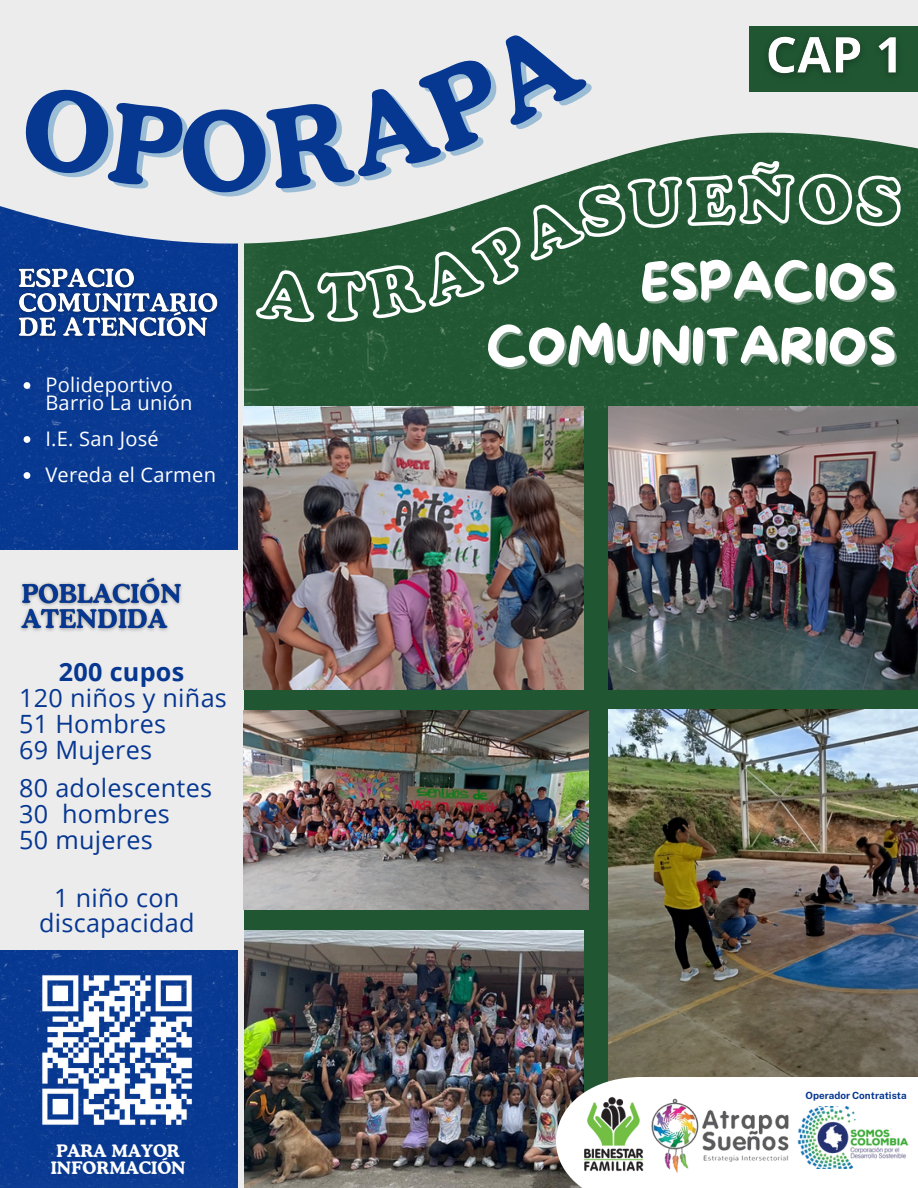
<style>
.page{position:relative;width:918px;height:1188px;background:#205732}
.page>*{position:absolute;margin:0;border:0;box-sizing:border-box;transform-origin:0 0}
.t1{font:700 108.75px "Cooper BT";color:#063791}
.t2{font:50.55px "More Sugar";color:#fff}
.t3{font:25.2px/25.8px "Open Sans";letter-spacing:.01em;color:#063791}
.t4{font:20.1px/18px "Open Sans";letter-spacing:.01em;color:#fff}
.t5{font:700 17.1px/16.8px "Cooper BT";color:#fff;text-align:center}
.t6{font:700 9.9px "Public Sans";color:#063791}
.s1{font-weight:700}
</style>
<div class="page">
<img style="left:608px;top:410px;width:310px;height:279px">
<img style="left:608px;top:710px;width:310px;height:367px">
<img style="left:244px;top:249px;width:674px;height:161px">
<div style="left:0;top:249px;width:238px;height:938px;background:#093a92"></div>
<div style="left:0;top:551px;width:241px;height:399px;background:#edeced"></div>
<div style="left:238px;top:239px;width:6px;height:949px;background:#edeced"></div>
<img style="left:244px;top:930px;width:340px;height:258px">
<img style="left:32px;top:966px;width:169px;height:168px">
<svg style="left:0;top:0;width:918px;height:242px;background:#dcdfe3"></svg>
<svg style="left:556px;top:1077px;width:362px;height:111px;background:#ededec"></svg>
<img style="left:581px;top:1095px;width:214px;height:79px">
<img style="left:797px;top:1107px;width:112px;height:62px">
<img style="left:244px;top:406px;width:340px;height:284px">
<img style="left:244px;top:710px;width:345px;height:200px">
<svg style="left:24px;top:382px;width:6px;height:7px"></svg>
<svg style="left:24px;top:436px;width:6px;height:7px"></svg>
<svg style="left:24px;top:472px;width:6px;height:7px"></svg>
<img style="left:20px;top:577px;width:162px;height:54px">
<img style="left:12px;top:261px;width:214px;height:85px">
<img style="left:904px;top:23px;width:11px;height:70px">
<div style="left:17px;top:80px;width:168px;height:110px;background:#edeced"></div>
<svg style="left:253px;top:15px;width:651px;height:311px"></svg>
<p class="t1" style="left:180px;top:83px;width:90px">O</p>
<p class="t4" style="left:45px;top:375px;width:149px">Polideportivo<br>Barrio La unión</p>
<h2 class="t4" style="left:45px;top:429px;width:115px">I.E. San José</h2>
<h2 class="t4" style="left:45px;top:465px;width:172px">Vereda el Carmen</h2>
<h2 class="t3" style="left:19px;top:659px;width:209px;text-indent:40px"><span class="s1">200 cupos<br></span>120 niños y niñas<br>51 Hombres<br>69 Mujeres</h2>
<p class="t3" style="left:19px;top:774px;width:195px">80 adolescentes<br>30 hombres<br>50 mujeres</p>
<p class="t3" style="left:39px;top:884px;width:157px;text-align:center">1 niño con discapacidad</p>
<p class="t5" style="left:51px;top:1142px;width:136px">PARA MAYOR<br>INFORMACIÓN</p>
<p class="t2" style="left:640px;top:254px;width:258px">ESPACIOS</p>
<p class="t2" style="left:486px;top:319px;width:412px">COMUNITARIOS</p>
<p class="t6" style="left:806px;top:1090px;width:103px">Operador Contratista</p>
</div>
